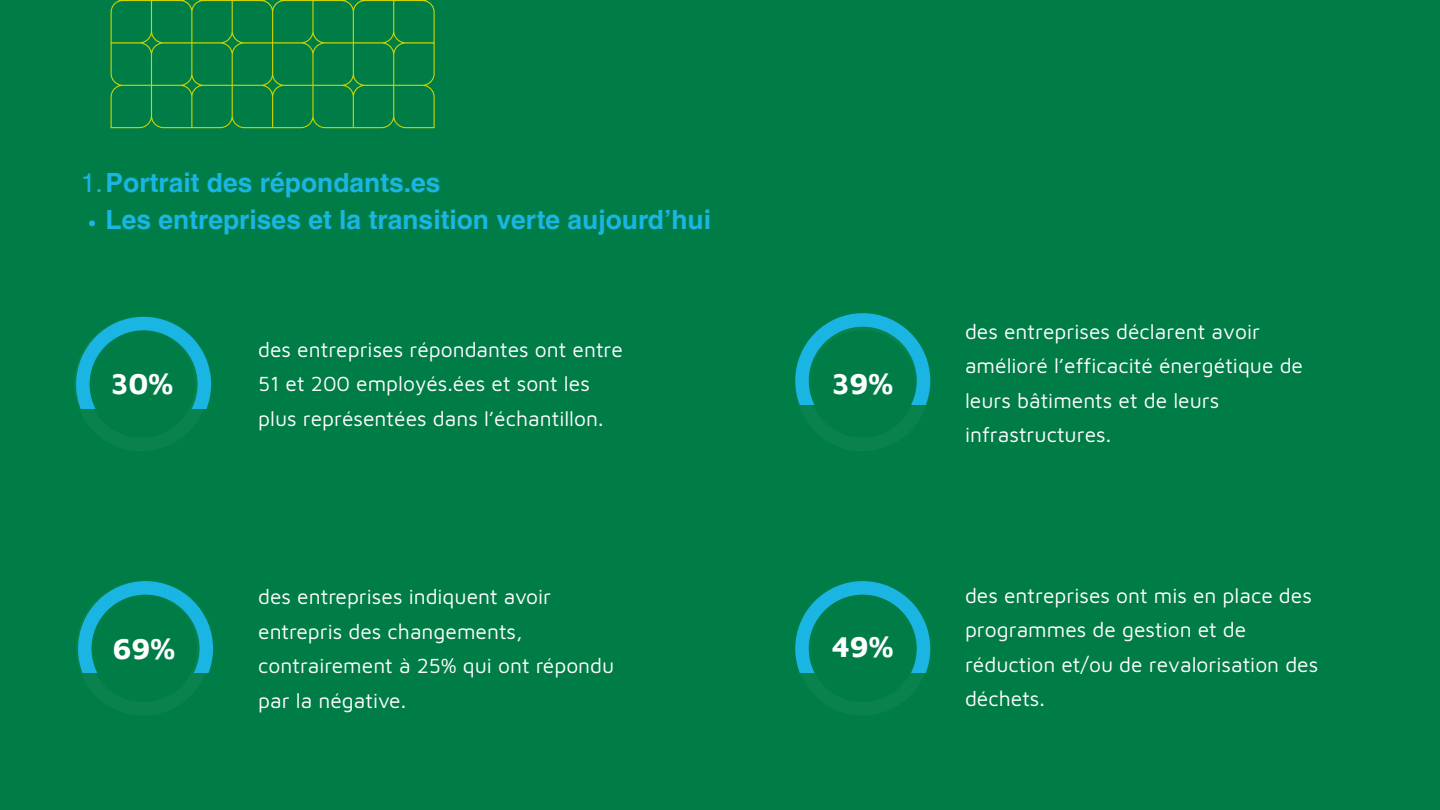
<style>
.page{position:relative;width:1440px;height:810px;background:#007d47}
.page>*{position:absolute;margin:0;border:0;box-sizing:border-box;transform-origin:0 0}
.t1{font:700 30px "Maven Pro";color:#fff}
.t2{font:700 26.4px "Helvetica LT Pro";color:#1ab5e3}
.t3{font:21px/34.5px "Maven Pro";color:#fff}
.s1{font-weight:400}
</style>
<div class="page">
<svg style="left:89px;top:220px;width:6px;height:6px"></svg>
<svg style="left:76px;top:317px;width:135px;height:92px"></svg>
<svg style="left:78px;top:581px;width:135px;height:92px"></svg>
<svg style="left:795px;top:313px;width:135px;height:92px"></svg>
<svg style="left:795px;top:581px;width:135px;height:92px"></svg>
<p class="t2" style="left:81px;top:173px;width:361px"><span class="s1">1.</span>Portrait des répondants.es</p>
<p class="t2" style="left:106px;top:210px;width:607px">Les entreprises et la transition verte aujourd’hui</p>
<p class="t1" style="left:111px;top:366px;width:64px">30%</p>
<h1 class="t1" style="left:113px;top:630px;width:64px">69%</h1>
<p class="t3" style="left:258px;top:332px;width:366px">des entreprises répondantes ont entre<br>51 et 200 employés.ées et sont les plus représentées dans l’échantillon.</p>
<p class="t3" style="left:258px;top:579px;width:358px">des entreprises indiquent avoir entrepris des changements, contrairement à 25% qui ont répondu par la négative.</p>
<p class="t1" style="left:832px;top:366px;width:63px">39%</p>
<p class="t1" style="left:832px;top:628px;width:63px">49%</p>
<h1 class="t3" style="left:965px;top:314px;width:340px">des entreprises déclarent avoir amélioré l’efficacité énergétique de leurs bâtiments et de leurs infrastructures.</h1>
<p class="t3" style="left:965px;top:578px;width:355px">des entreprises ont mis en place des programmes de gestion et de réduction et/ou de revalorisation des déchets.</p>
</div>
